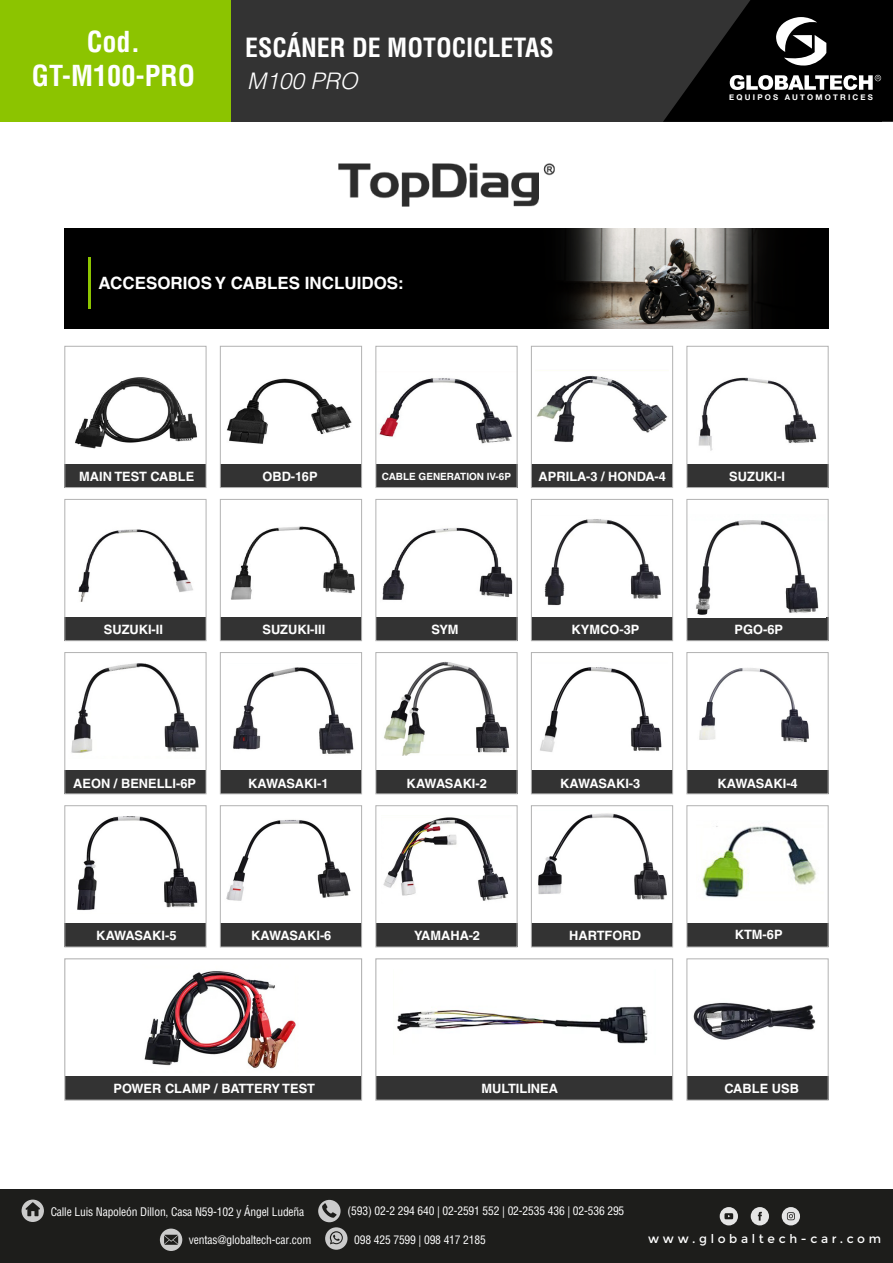
<style>
.page{position:relative;width:893px;height:1263px;background:#fff}
.page>*{position:absolute;margin:0;border:0;box-sizing:border-box;transform-origin:0 0}
.t1{font:700 condensed 28.2px/33.9px "Helvetica LT Std";color:#fff;text-align:center}
.t2{font:700 condensed 25.8px "Helvetica LT Std";color:#fff}
.t3{font:italic 300 22.8px "Helvetica LT Std";color:#fff}
.t4{font:700 16.95px "Helvetica LT Std";color:#fff}
.t5{font:700 12.9px "Helvetica LT Std";color:#fff}
.t6{font:12.15px "Montserrat";letter-spacing:.3em;color:#fff}
.t7{font:condensed 11.55px "Helvetica LT Std";letter-spacing:-.015em;color:#fff}
.t8{font:700 10.05px "Helvetica LT Std";color:#fff}
.t9{font:700 7.8px "Helvetica Neue";color:#fff}
</style>
<div class="page">
<div style="left:0;top:0;width:231px;height:122px;background:#8cc400"></div>
<div style="left:231px;top:0;width:651px;height:122px;background:#333"></div>
<svg style="left:663px;top:0;width:230px;height:122px"></svg>
<img style="left:338px;top:163px;width:217px;height:44px">
<img style="left:618px;top:228px;width:85px;height:101px">
<div style="left:65px;top:228px;width:428px;height:101px;background:#000"></div>
<svg style="left:493px;top:228px;width:125px;height:101px;background:#22211f"></svg>
<svg style="left:703px;top:228px;width:125px;height:101px;background:#2a2927"></svg>
<hr style="left:88px;top:257px;width:3px;height:52px;background:#8cc400">
<div style="left:65px;top:924px;width:141px;height:23px;background:#333"></div>
<div style="left:220px;top:924px;width:142px;height:23px;background:#333"></div>
<div style="left:376px;top:924px;width:141px;height:23px;background:#333"></div>
<div style="left:531px;top:924px;width:142px;height:23px;background:#333"></div>
<div style="left:687px;top:924px;width:141px;height:23px;background:#333"></div>
<div style="left:220px;top:618px;width:142px;height:23px;background:#333"></div>
<div style="left:376px;top:618px;width:141px;height:23px;background:#333"></div>
<div style="left:531px;top:618px;width:142px;height:23px;background:#333"></div>
<div style="left:687px;top:618px;width:141px;height:23px;background:#333"></div>
<div style="left:65px;top:464px;width:141px;height:23px;background:#333"></div>
<div style="left:65px;top:618px;width:141px;height:23px;background:#333"></div>
<div style="left:65px;top:770px;width:141px;height:24px;background:#333"></div>
<div style="left:220px;top:770px;width:142px;height:24px;background:#333"></div>
<div style="left:376px;top:770px;width:141px;height:24px;background:#333"></div>
<div style="left:531px;top:770px;width:142px;height:24px;background:#333"></div>
<div style="left:687px;top:770px;width:142px;height:24px;background:#333"></div>
<div style="left:220px;top:464px;width:142px;height:23px;background:#333"></div>
<div style="left:376px;top:464px;width:141px;height:23px;background:#333"></div>
<div style="left:531px;top:464px;width:142px;height:23px;background:#333"></div>
<div style="left:687px;top:464px;width:141px;height:23px;background:#333"></div>
<img style="left:696px;top:520px;width:123px;height:95px">
<img style="left:382px;top:527px;width:131px;height:73px">
<img style="left:78px;top:529px;width:115px;height:73px">
<img style="left:536px;top:375px;width:132px;height:67px">
<img style="left:378px;top:378px;width:134px;height:66px">
<img style="left:75px;top:377px;width:123px;height:72px">
<img style="left:77px;top:816px;width:121px;height:95px">
<img style="left:699px;top:668px;width:110px;height:75px">
<img style="left:540px;top:667px;width:122px;height:85px">
<img style="left:384px;top:661px;width:126px;height:94px">
<img style="left:538px;top:813px;width:129px;height:87px">
<img style="left:226px;top:819px;width:125px;height:82px">
<img style="left:231px;top:526px;width:124px;height:74px">
<img style="left:698px;top:377px;width:119px;height:74px">
<img style="left:227px;top:378px;width:125px;height:66px">
<img style="left:397px;top:1006px;width:251px;height:38px">
<img style="left:144px;top:971px;width:152px;height:98px">
<img style="left:693px;top:1002px;width:123px;height:38px">
<img style="left:383px;top:817px;width:126px;height:84px">
<img style="left:233px;top:667px;width:121px;height:87px">
<img style="left:71px;top:663px;width:128px;height:90px">
<img style="left:544px;top:519px;width:117px;height:87px">
<div style="left:64px;top:346px;width:142px;height:142px;border:1px solid #b2b2b2"></div>
<div style="left:220px;top:346px;width:142px;height:142px;border:1px solid #b2b2b2"></div>
<div style="left:375px;top:346px;width:142px;height:142px;border:1px solid #b2b2b2"></div>
<div style="left:531px;top:346px;width:142px;height:142px;border:1px solid #b2b2b2"></div>
<div style="left:686px;top:346px;width:142px;height:142px;border:1px solid #b2b2b2"></div>
<div style="left:64px;top:499px;width:142px;height:142px;border:1px solid #b2b2b2"></div>
<div style="left:220px;top:499px;width:142px;height:142px;border:1px solid #b2b2b2"></div>
<div style="left:375px;top:499px;width:142px;height:142px;border:1px solid #b2b2b2"></div>
<div style="left:531px;top:499px;width:142px;height:142px;border:1px solid #b2b2b2"></div>
<div style="left:686px;top:499px;width:142px;height:142px;border:1px solid #b2b2b2"></div>
<div style="left:64px;top:652px;width:142px;height:142px;border:1px solid #b2b2b2"></div>
<div style="left:220px;top:652px;width:142px;height:142px;border:1px solid #b2b2b2"></div>
<div style="left:375px;top:652px;width:142px;height:142px;border:1px solid #b2b2b2"></div>
<div style="left:531px;top:652px;width:142px;height:142px;border:1px solid #b2b2b2"></div>
<div style="left:686px;top:652px;width:142px;height:142px;border:1px solid #b2b2b2"></div>
<div style="left:64px;top:805px;width:142px;height:142px;border:1px solid #b2b2b2"></div>
<div style="left:65px;top:1077px;width:297px;height:23px;background:#333"></div>
<div style="left:64px;top:958px;width:298px;height:143px;border:1px solid #b2b2b2"></div>
<div style="left:376px;top:1077px;width:297px;height:23px;background:#333"></div>
<div style="left:375px;top:958px;width:298px;height:143px;border:1px solid #b2b2b2"></div>
<div style="left:220px;top:805px;width:142px;height:142px;border:1px solid #b2b2b2"></div>
<div style="left:375px;top:805px;width:142px;height:142px;border:1px solid #b2b2b2"></div>
<div style="left:531px;top:805px;width:142px;height:142px;border:1px solid #b2b2b2"></div>
<div style="left:686px;top:805px;width:142px;height:142px;border:1px solid #b2b2b2"></div>
<div style="left:687px;top:1077px;width:141px;height:23px;background:#333"></div>
<div style="left:686px;top:958px;width:142px;height:142px;border:1px solid #b2b2b2"></div>
<img style="left:702px;top:826px;width:114px;height:72px">
<div style="left:0;top:1189px;width:893px;height:74px;background:#1d1d1b"></div>
<div style="left:22px;top:1199px;width:22px;height:23px;background:#cbcbcb;border-radius:50%"></div>
<svg style="left:160px;top:1228px;width:22px;height:23px"></svg>
<div style="left:325px;top:1227px;width:22px;height:23px;background:#cbcbcb;border-radius:50%"></div>
<div style="left:318px;top:1200px;width:23px;height:22px;background:#cbcbcb;border-radius:50%"></div>
<svg style="left:25px;top:1202px;width:15px;height:14px"></svg>
<svg style="left:164px;top:1235px;width:14px;height:10px"></svg>
<svg style="left:322px;top:1203px;width:15px;height:15px"></svg>
<svg style="left:330px;top:1231px;width:13px;height:13px"></svg>
<svg style="left:751px;top:1207px;width:18px;height:18px"></svg>
<svg style="left:720px;top:1207px;width:18px;height:18px"></svg>
<svg style="left:782px;top:1207px;width:18px;height:18px"></svg>
<h1 class="t1" style="left:32px;top:25px;width:165px">Cod.<br>GT-M100-PRO</h1>
<h2 class="t2" style="left:245px;top:31px;width:310px">ESCÁNER DE MOTOCICLETAS</h2>
<h3 class="t3" style="left:247px;top:66px;width:112px">M100 PRO</h3>
<h3 class="t4" style="left:99px;top:273px;width:307px">ACCESORIOS Y CABLES INCLUIDOS:</h3>
<p class="t9" style="left:729px;top:93px;width:145px">E Q U I P O S A U T O M O T R I C E S</p>
<p class="t5" style="left:79px;top:468px;width:117px">MAIN TEST CABLE</p>
<p class="t5" style="left:262px;top:468px;width:57px">OBD-16P</p>
<p class="t8" style="left:382px;top:470px;width:131px">CABLE GENERATION IV-6P</p>
<p class="t5" style="left:539px;top:468px;width:129px">APRILA-3 / HONDA-4</p>
<p class="t5" style="left:729px;top:468px;width:57px">SUZUKI-I</p>
<p class="t5" style="left:104px;top:621px;width:61px">SUZUKI-II</p>
<p class="t5" style="left:262px;top:621px;width:64px">SUZUKI-III</p>
<p class="t5" style="left:431px;top:621px;width:29px">SYM</p>
<p class="t5" style="left:572px;top:621px;width:69px">KYMCO-3P</p>
<p class="t5" style="left:735px;top:621px;width:50px">PGO-6P</p>
<p class="t5" style="left:73px;top:775px;width:124px">AEON / BENELLI-6P</p>
<p class="t5" style="left:248px;top:775px;width:82px">KAWASAKI-1</p>
<p class="t5" style="left:407px;top:775px;width:82px">KAWASAKI-2</p>
<p class="t5" style="left:560px;top:775px;width:82px">KAWASAKI-3</p>
<p class="t5" style="left:717px;top:775px;width:82px">KAWASAKI-4</p>
<p class="t5" style="left:414px;top:927px;width:68px">YAMAHA-2</p>
<p class="t5" style="left:735px;top:927px;width:49px">KTM-6P</p>
<p class="t5" style="left:96px;top:927px;width:82px">KAWASAKI-5</p>
<p class="t5" style="left:251px;top:927px;width:82px">KAWASAKI-6</p>
<p class="t5" style="left:569px;top:927px;width:73px">HARTFORD</p>
<p class="t5" style="left:114px;top:1080px;width:203px">POWER CLAMP / BATTERY TEST</p>
<p class="t5" style="left:481px;top:1080px;width:78px">MULTILINEA</p>
<p class="t5" style="left:724px;top:1080px;width:76px">CABLE USB</p>
<p class="t7" style="left:51px;top:1204px;width:255px">Calle Luis Napoleón Dillon, Casa N59-102 y Ángel Ludeña</p>
<p class="t7" style="left:348px;top:1204px;width:278px">(593) 02-2 294 640 | 02-2591 552 | 02-2535 436 | 02-536 295</p>
<p class="t7" style="left:189px;top:1232px;width:124px">ventas@globaltech-car.com</p>
<p class="t7" style="left:354px;top:1232px;width:133px">098 425 7599 | 098 417 2185</p>
<p class="t6" style="left:648px;top:1232px;width:234px">www.globaltech-car.com</p>
</div>
